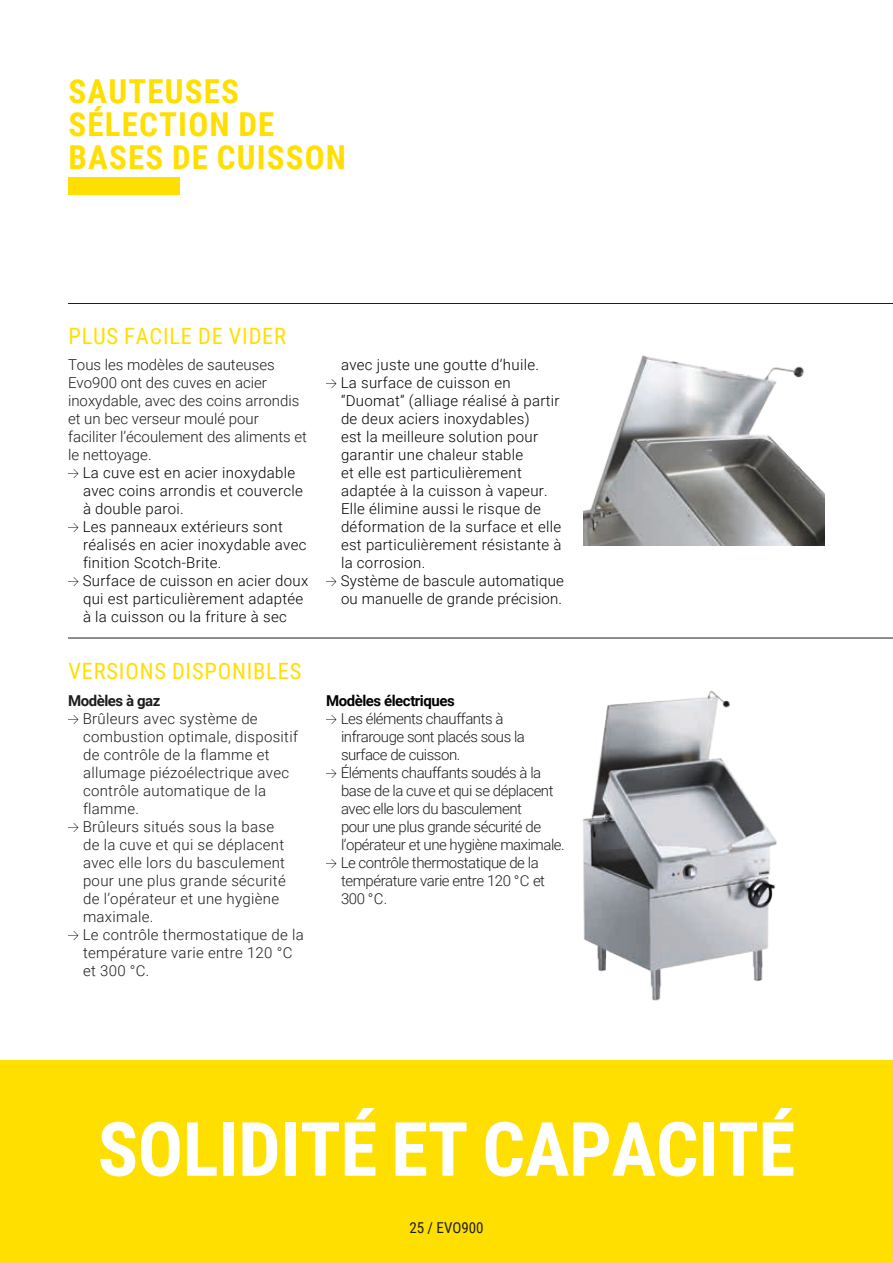
<style>
.page{position:relative;width:893px;height:1263px;background:#fff}
.page>*{position:absolute;margin:0;border:0;box-sizing:border-box;transform-origin:0 0}
.t1{font:700 75px "Roboto Condensed";letter-spacing:-.005em;color:#fff}
.t2{font:700 33px/33px "Roboto Condensed";letter-spacing:.035em;color:#ffdf00}
.t3{font:22.5px "Roboto Condensed";letter-spacing:.035em;color:#ffdf00}
.t4{font:300 15px/18px "Roboto";letter-spacing:.02em;color:#040200}
.t5{font:300 15px/18px "Roboto";letter-spacing:.02em;color:#1d1d1b}
.t6{font:300 15px/18px "Roboto";letter-spacing:-.03em;color:#1d1d1b}
.t7{font:300 15px/18px "Roboto";color:#1d1d1b}
.t8{font:700 15px "Roboto";letter-spacing:-.03em;color:#040200}
.t9{font:700 15px "Roboto";letter-spacing:-.03em;color:#1d1d1b}
.t10{font:15px "Roboto Condensed";color:#1d1d1b}
</style>
<div class="page">
<hr style="left:68px;top:303px;width:825px;height:1px;background:#1d1d1b">
<svg style="left:68px;top:469px;width:10px;height:9px"></svg>
<svg style="left:68px;top:523px;width:10px;height:9px"></svg>
<svg style="left:68px;top:577px;width:10px;height:9px"></svg>
<svg style="left:326px;top:379px;width:10px;height:9px"></svg>
<svg style="left:326px;top:577px;width:10px;height:9px"></svg>
<hr style="left:68px;top:638px;width:825px;height:1px;background:#1d1d1b">
<svg style="left:68px;top:715px;width:10px;height:9px"></svg>
<svg style="left:68px;top:823px;width:10px;height:9px"></svg>
<svg style="left:68px;top:931px;width:10px;height:9px"></svg>
<svg style="left:326px;top:715px;width:10px;height:9px"></svg>
<svg style="left:326px;top:769px;width:10px;height:9px"></svg>
<svg style="left:326px;top:859px;width:10px;height:9px"></svg>
<div style="left:68px;top:177px;width:112px;height:17px;background:#ffdf00"></div>
<div style="left:0;top:1060px;width:893px;height:203px;background:#ffdf00"></div>
<img style="left:582px;top:691px;width:195px;height:310px">
<img style="left:584px;top:355px;width:241px;height:191px">
<h2 class="t2" style="left:69px;top:73px;width:279px">SAUTEUSES<br>SÉLECTION DE<br>BASES DE CUISSON</h2>
<h3 class="t3" style="left:68px;top:320px;width:219px">PLUS FACILE DE VIDER</h3>
<p class="t7" style="left:68px;top:355px;width:241px">Tous les modèles de sauteuses<br>Evo900 ont des cuves en acier inoxydable, avec des coins arrondis et un bec verseur moulé pour faciliter l’écoulement des aliments et le nettoyage.</p>
<p class="t4" style="left:83px;top:463px;width:227px">La cuve est en acier inoxydable avec coins arrondis et couvercle à double paroi.<br>Les panneaux extérieurs sont réalisés en acier inoxydable avec finition Scotch-Brite.<br>Surface de cuisson en acier doux qui est particulièrement adaptée à la cuisson ou la friture à sec</p>
<h3 class="t3" style="left:68px;top:655px;width:234px">VERSIONS DISPONIBLES</h3>
<p class="t9" style="left:68px;top:690px;width:94px">Modèles à gaz</p>
<p class="t5" style="left:83px;top:709px;width:223px">Brûleurs avec système de combustion optimale, dispositif de contrôle de la flamme et allumage piézoélectrique avec contrôle automatique de la flamme.<br>Brûleurs situés sous la base<br>de la cuve et qui se déplacent avec elle lors du basculement pour une plus grande sécurité de l’opérateur et une hygiène maximale.<br>Le contrôle thermostatique de la température varie entre 120 °C et 300 °C.</p>
<p class="t4" style="left:341px;top:355px;width:225px">avec juste une goutte d’huile.<br>La surface de cuisson en “Duomat” (alliage réalisé à partir de deux aciers inoxydables)<br>est la meilleure solution pour garantir une chaleur stable<br>et elle est particulièrement adaptée à la cuisson à vapeur.<br>Elle élimine aussi le risque de déformation de la surface et elle est particulièrement résistante à la corrosion.<br>Système de bascule automatique ou manuelle de grande précision.</p>
<p class="t8" style="left:326px;top:690px;width:130px">Modèles électriques</p>
<p class="t6" style="left:341px;top:709px;width:226px">Les éléments chauffants à infrarouge sont placés sous la surface de cuisson.<br>Éléments chauffants soudés à la base de la cuve et qui se déplacent avec elle lors du basculement<br>pour une plus grande sécurité de l’opérateur et une hygiène maximale.<br>Le contrôle thermostatique de la température varie entre 120 °C et<br>300 °C.</p>
<h1 class="t1" style="left:98px;top:1096px;width:699px">SOLIDITÉ ET CAPACITÉ</h1>
<p class="t10" style="left:409px;top:1217px;width:76px">25 / EVO900</p>
</div>
